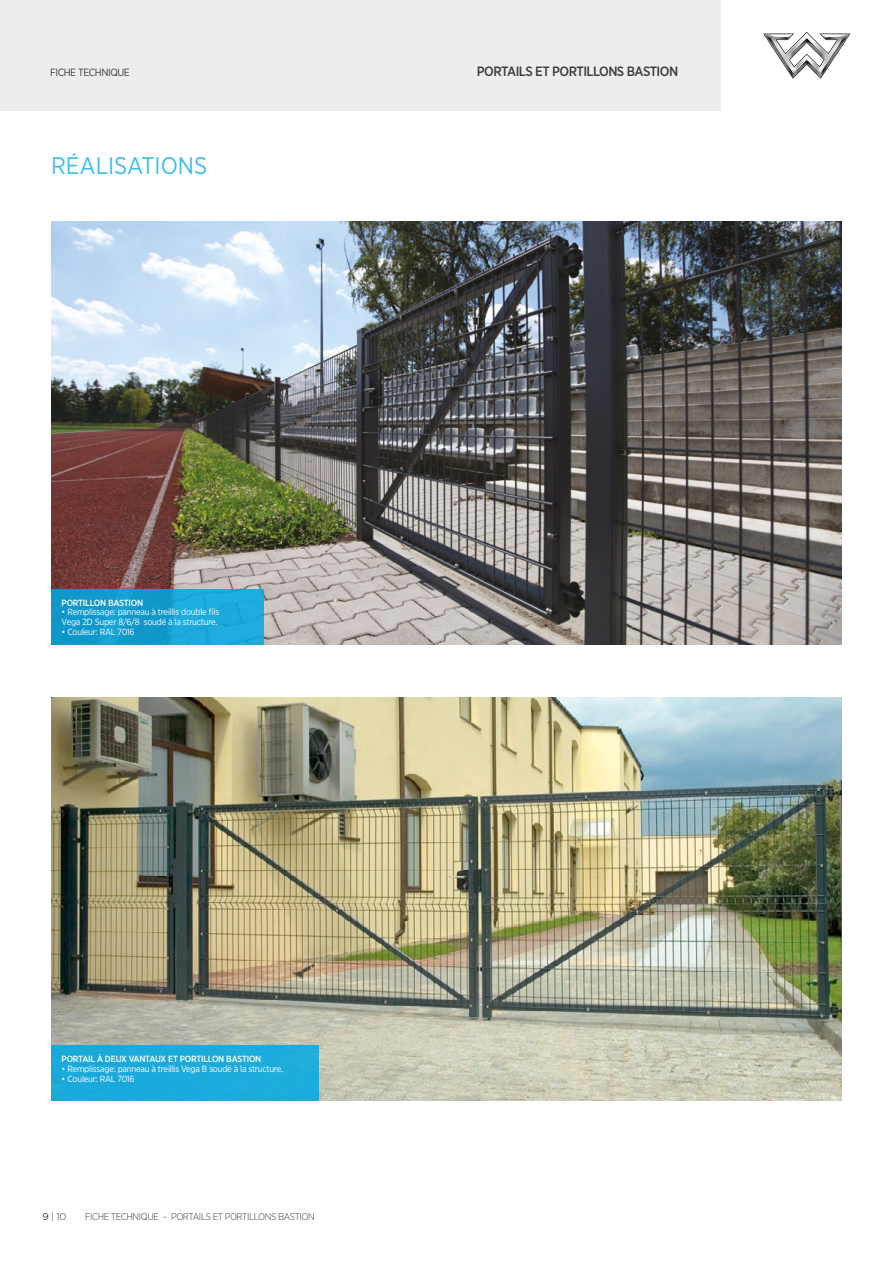
<style>
.page{position:relative;width:893px;height:1263px;background:#fff}
.page>*{position:absolute;margin:0;border:0;box-sizing:border-box;transform-origin:0 0}
.t1{font:24px "Gotham Narrow";color:#3bbfee}
.t2{font:500 13.5px "Gotham Narrow";letter-spacing:-.04em;color:#3c3c3b}
.t3{font:10.5px "Gotham Narrow";letter-spacing:-.04em;color:#3c3c3b}
.t4{font:300 9.75px "Gotham Narrow";letter-spacing:-.035em;color:#3c3c3b}
.t5{font:300 9.75px "Gotham";color:#3c3c3b}
.t6{font:9px/9.8px "Gotham Narrow";letter-spacing:-.025em;color:#fff}
.t7{font:500 9px "Gotham Narrow";letter-spacing:-.025em;color:#fff}
.s1{font-weight:400}
</style>
<div class="page">
<div style="left:0;top:0;width:721px;height:111px;background:#ededed"></div>
<svg style="left:763px;top:32px;width:87px;height:47px"></svg>
<img style="left:51px;top:221px;width:791px;height:423px">
<img style="left:51px;top:697px;width:791px;height:404px">
<div style="left:51px;top:589px;width:213px;height:55px;background:linear-gradient(to right,#0e94c6,#1faee0)"></div>
<div style="left:51px;top:1045px;width:268px;height:56px;background:#1babdc"></div>
<p class="t3" style="left:50px;top:66px;width:81px">FICHE TECHNIQUE</p>
<h2 class="t2" style="left:477px;top:63px;width:203px">PORTAILS ET PORTILLONS BASTION</h2>
<h1 class="t1" style="left:51px;top:151px;width:158px">RÉALISATIONS</h1>
<p class="t7" style="left:62px;top:597px;width:83px">PORTILLON BASTION</p>
<p class="t6" style="left:62px;top:607px;width:159px">• Remplissage: panneau à treillis double fils<br>Vega 2D Super 8/6/8 soudé à la structure.</p>
<p class="t6" style="left:62px;top:627px;width:74px">• Couleur: RAL 7016</p>
<p class="t7" style="left:62px;top:1053px;width:201px">PORTAIL À DEUX VANTAUX ET PORTILLON BASTION</p>
<p class="t6" style="left:62px;top:1063px;width:223px">• Remplissage: panneau à treillis Vega B soudé à la structure.</p>
<p class="t6" style="left:62px;top:1073px;width:74px">• Couleur: RAL 7016</p>
<p class="t5" style="left:43px;top:1211px;width:25px"><span class="s1">9</span> | 10</p>
<p class="t4" style="left:85px;top:1211px;width:231px">FICHE TECHNIQUE – PORTAILS ET PORTILLONS BASTION</p>
</div>
